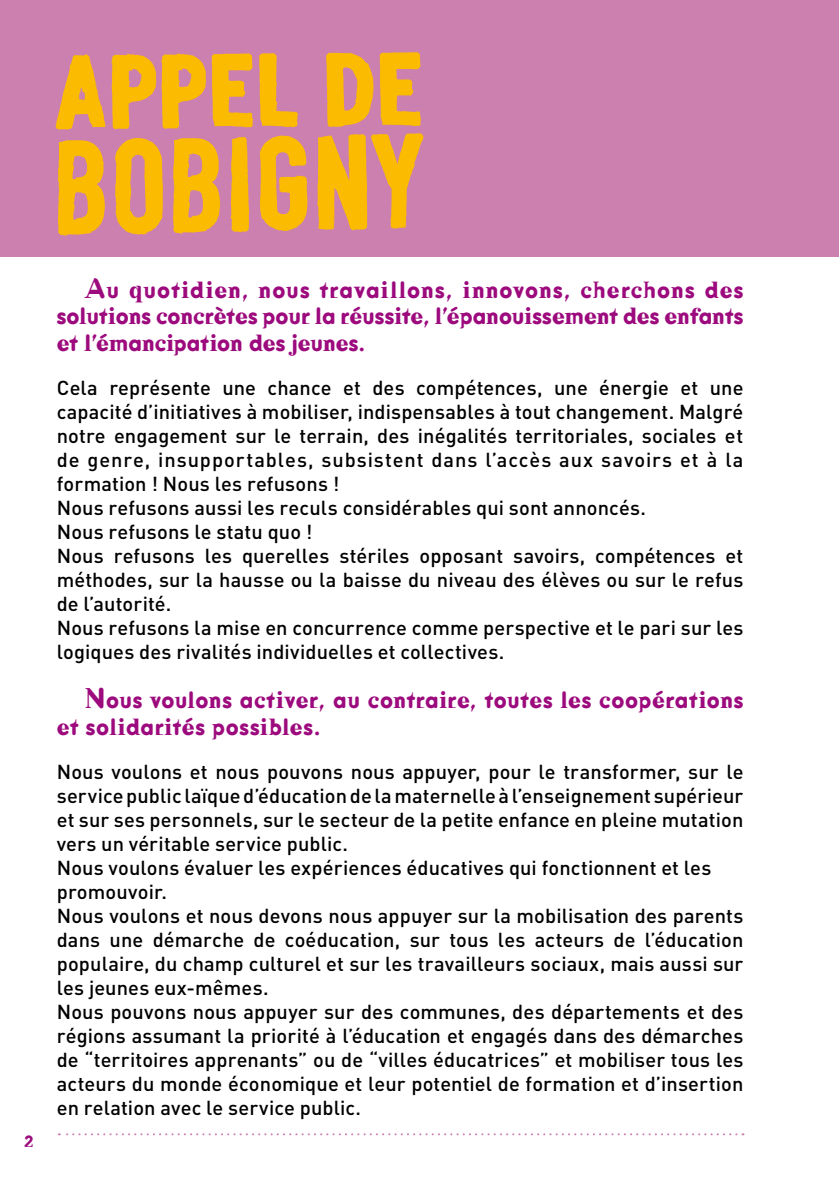
<style>
.page{position:relative;width:840px;height:1191px;background:#fff}
.page>*{position:absolute;margin:0;border:0;box-sizing:border-box;transform-origin:0 0}
.t1{font:700 22px/26.4px "Dead History";letter-spacing:.015em;color:#9c0a7d;text-align:justify}
.t2{font:500 20px/24px "DINVAINS";letter-spacing:.005em;color:#000}
.t3{font:700 16px "Dead History";color:#9c0a7d}
.s1{font-size:28px}
</style>
<div class="page">
<svg style="left:59px;top:1133px;width:677px;height:2px"></svg>
<div style="left:0;top:1px;width:838px;height:255px;background:#cc80b0"></div>
<svg style="left:55px;top:53px;width:253px;height:183px"></svg>
<svg style="left:317px;top:52px;width:107px;height:179px"></svg>
<p class="t3" style="left:24px;top:1130px;width:11px">2</p>
<p class="t1" style="left:57px;top:276px;width:687px;text-indent:28px"><span class="s1">A</span>u quotidien, nous travaillons, innovons, cherchons des solutions concrètes pour la réussite, l’épanouissement des enfants et l’émancipation des jeunes.</p>
<p class="t2" style="left:57px;top:375px;width:687px">Cela représente une chance et des compétences, une énergie et une capacité d’initiatives à mobiliser, indispensables à tout changement. Malgré notre engagement sur le terrain, des inégalités territoriales, sociales et de genre, insupportables, subsistent dans l’accès aux savoirs et à la formation ! Nous les refusons !<br>Nous refusons aussi les reculs considérables qui sont annoncés.<br>Nous refusons le statu quo !<br>Nous refusons les querelles stériles opposant savoirs, compétences et méthodes, sur la hausse ou la baisse du niveau des élèves ou sur le refus de l’autorité.<br>Nous refusons la mise en concurrence comme perspective et le pari sur les logiques des rivalités individuelles et collectives.</p>
<p class="t1" style="left:57px;top:686px;width:687px;text-indent:28px"><span class="s1">N</span>ous voulons activer, au contraire, toutes les coopérations et solidarités possibles.</p>
<p class="t2" style="left:57px;top:759px;width:688px">Nous voulons et nous pouvons nous appuyer, pour le transformer, sur le service public laïque d’éducation de la maternelle à l’enseignement supérieur et sur ses personnels, sur le secteur de la petite enfance en pleine mutation vers un véritable service public.<br>Nous voulons évaluer les expériences éducatives qui fonctionnent et les promouvoir.<br>Nous voulons et nous devons nous appuyer sur la mobilisation des parents dans une démarche de coéducation, sur tous les acteurs de l’éducation populaire, du champ culturel et sur les travailleurs sociaux, mais aussi sur les jeunes eux-mêmes.<br>Nous pouvons nous appuyer sur des communes, des départements et des régions assumant la priorité à l’éducation et engagés dans des démarches de “territoires apprenants” ou de “villes éducatrices” et mobiliser tous les acteurs du monde économique et leur potentiel de formation et d’insertion en relation avec le service public.</p>
</div>
